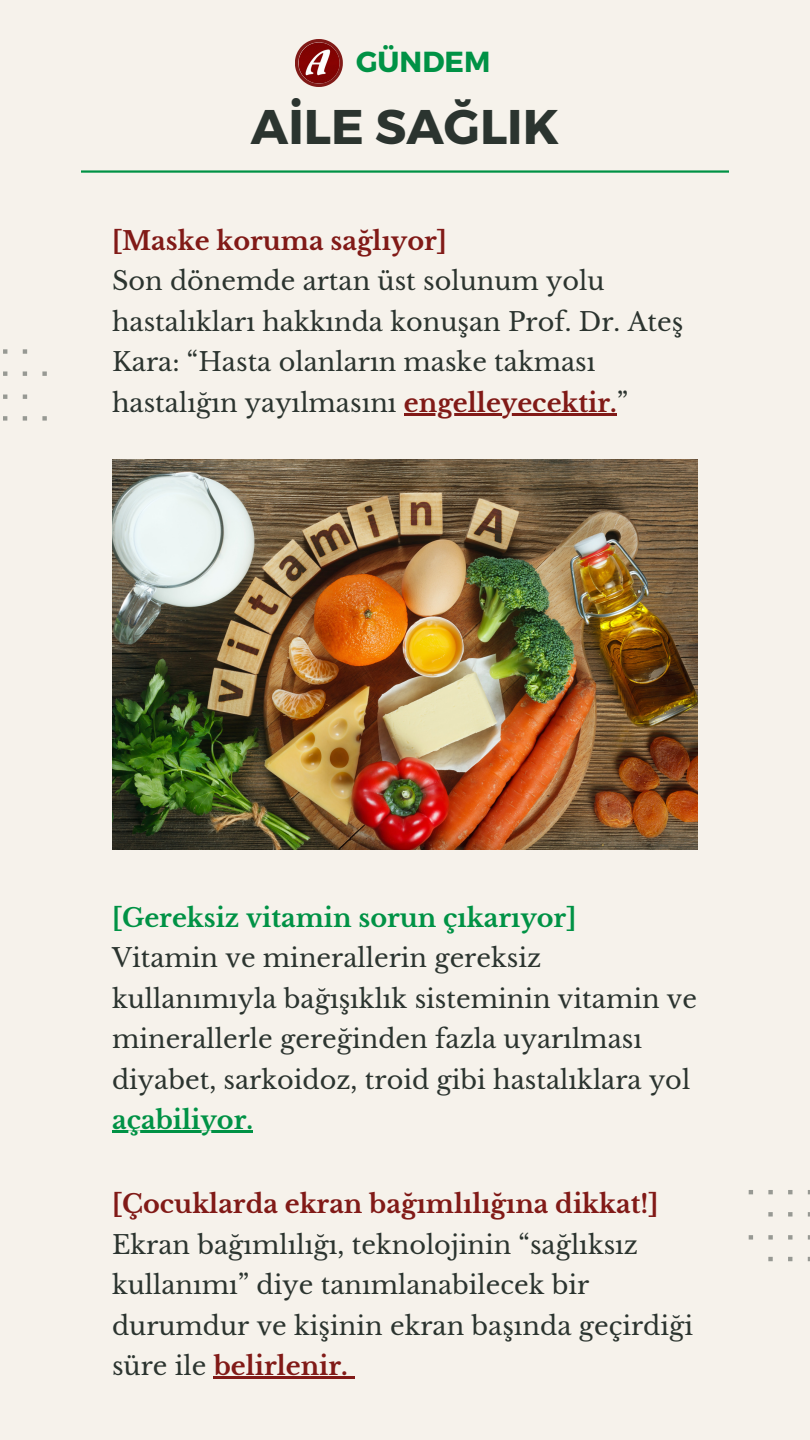
<style>
.page{position:relative;width:810px;height:1440px;background:#f6f2eb}
.page>*{position:absolute;margin:0;border:0;box-sizing:border-box;transform-origin:0 0}
.t1{font:700 48.6px "Montserrat";color:#2b342f}
.t2{font:700 29px "Montserrat";color:#009245}
.t3{font:25.5px/40.5px "Libre Baskerville";color:#2b342f}
.t4{font:700 25.5px "Libre Baskerville";color:#811a17}
.t5{font:700 25.5px "Libre Baskerville";color:#009245}
.s1{font-weight:700;color:#811a17}
.s2{font-weight:700;color:#009245}
</style>
<div class="page">
<hr style="left:81px;top:170px;width:648px;height:3px;background:#009245">
<svg style="left:3px;top:349px;width:44px;height:72px"></svg>
<svg style="left:295px;top:39px;width:48px;height:48px"></svg>
<img style="left:298px;top:42px;width:42px;height:42px">
<img style="left:112px;top:459px;width:586px;height:390px">
<hr style="left:404px;top:413px;width:213px;height:3px;background:#811a17">
<hr style="left:112px;top:1131px;width:141px;height:2px;background:#009245">
<hr style="left:214px;top:1377px;width:134px;height:2px;background:#811a17">
<svg style="left:348px;top:1377px;width:7px;height:2px"></svg>
<svg style="left:749px;top:1190px;width:61px;height:71px"></svg>
<p class="t2" style="left:356px;top:43px;width:136px">GÜNDEM</p>
<p class="t1" style="left:251px;top:96px;width:310px">AİLE SAĞLIK</p>
<p class="t4" style="left:112px;top:225px;width:336px">[Maske koruma sağlıyor]</p>
<p class="t3" style="left:112px;top:261px;width:573px">Son dönemde artan üst solunum yolu hastalıkları hakkında konuşan Prof. Dr. Ateş Kara: “Hasta olanların maske takması hastalığın yayılmasını <span class="s1">engelleyecektir.</span>”</p>
<p class="t5" style="left:112px;top:902px;width:466px">[Gereksiz vitamin sorun çıkarıyor]</p>
<p class="t3" style="left:112px;top:938px;width:587px">Vitamin ve minerallerin gereksiz kullanımıyla bağışıklık sisteminin vitamin ve minerallerle gereğinden fazla uyarılması diyabet, sarkoidoz, troid gibi hastalıklara yol <span class="s2">açabiliyor.</span></p>
<p class="t4" style="left:112px;top:1189px;width:548px">[Çocuklarda ekran bağımlılığına dikkat!]</p>
<p class="t3" style="left:112px;top:1225px;width:583px">Ekran bağımlılığı, teknolojinin “sağlıksız kullanımı” diye tanımlanabilecek bir durumdur ve kişinin ekran başında geçirdiği süre ile <span class="s1">belirlenir.</span></p>
</div>
